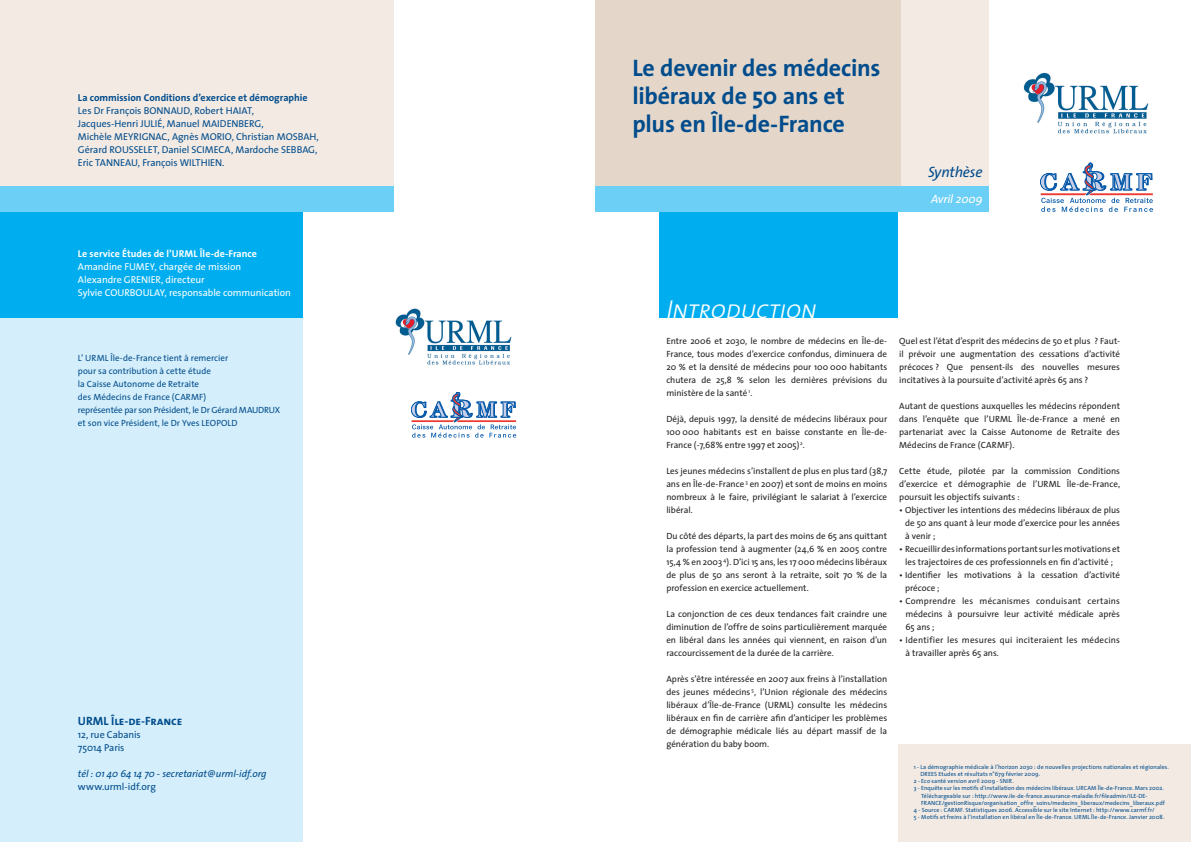
<style>
.page{position:relative;width:1191px;height:842px;background:#fff}
.page>*{position:absolute;margin:0;border:0;box-sizing:border-box;transform-origin:0 0}
.t1{font:italic 26px "The Sans Light Caps";letter-spacing:-.02em;color:#fff}
.t2{font:700 24px/28px "The Sans";letter-spacing:-.01em;color:#014c8c}
.t3{font:italic 15px "The Sans";letter-spacing:-.015em;color:#014c8c}
.t4{font:12px "The Sans Bold Caps";letter-spacing:-.005em;color:#014c8c}
.t5{font:italic 12px "The Sans";letter-spacing:-.015em;color:#fff}
.t6{font:10px/13px "The Sans";letter-spacing:-.005em;color:#014c8c}
.t7{font:10px/13px "The Sans";letter-spacing:-.005em;color:#fff}
.t8{font:700 10px "The Sans";color:#014c8c}
.t9{font:italic 10px "The Sans";letter-spacing:-.005em;color:#014c8c}
.t10{font:700 10px "The Sans";color:#fff}
.t11{font:9px/13px "The Sans";color:#231f20;text-align:justify}
.t12{font:9px/13px "The Sans";color:#014c8c}
.t13{font:6px "The Sans";letter-spacing:.01em;color:#014c8c}
</style>
<div class="page">
<div style="left:660px;top:211px;width:238px;height:106px;background:#00aeef"></div>
<div style="left:595px;top:137px;width:394px;height:75px;background:#6bcff6"></div>
<div style="left:595px;top:0;width:394px;height:185px;background:#f2eae3"></div>
<div style="left:595px;top:0;width:306px;height:185px;background:#e4d7ca"></div>
<img style="left:1023px;top:72px;width:126px;height:62px">
<svg style="left:1040px;top:163px;width:113px;height:49px"></svg>
<div style="left:898px;top:745px;width:293px;height:97px;background:#f2eae3"></div>
<div style="left:0;top:231px;width:302px;height:611px;background:#d4effb"></div>
<div style="left:0;top:211px;width:302px;height:106px;background:#00aeef"></div>
<div style="left:0;top:137px;width:393px;height:75px;background:#6bcff6"></div>
<div style="left:0;top:0;width:393px;height:185px;background:#f2eae3"></div>
<img style="left:395px;top:308px;width:117px;height:57px">
<svg style="left:411px;top:392px;width:105px;height:46px"></svg>
<p class="t8" style="left:78px;top:89px;width:231px">La commission Conditions d’exercice et démographie</p>
<p class="t6" style="left:78px;top:104px;width:242px">Les Dr François BONNAUD, Robert HAIAT,<br>Jacques-Henri JULIÉ, Manuel MAIDENBERG,<br>Michèle MEYRIGNAC, Agnès MORIO, Christian MOSBAH, Gérard ROUSSELET, Daniel SCIMECA, Mardoche SEBBAG, Eric TANNEAU, François WILTHIEN.</p>
<p class="t10" style="left:78px;top:245px;width:180px">Le service Études de l’URML Île-de-France</p>
<p class="t7" style="left:78px;top:260px;width:214px">Amandine FUMEY, chargée de mission<br>Alexandre GRENIER, directeur<br>Sylvie COURBOULAY, responsable communication</p>
<p class="t12" style="left:78px;top:351px;width:204px">L’ URML Île-de-France tient à remercier<br>pour sa contribution à cette étude<br>la Caisse Autonome de Retraite<br>des Médecins de France (CARMF)<br>représentée par son Président, le Dr Gérard MAUDRUX et son vice Président, le Dr Yves LEOPOLD</p>
<h3 class="t4" style="left:78px;top:711px;width:106px">URML Île-de-France</h3>
<p class="t6" style="left:78px;top:728px;width:64px">12, rue Cabanis<br>75014 Paris</p>
<p class="t9" style="left:78px;top:765px;width:190px">tél : 01 40 64 14 70 - secretariat@urml-idf.org</p>
<p class="t6" style="left:78px;top:780px;width:79px">www.urml-idf.org</p>
<h2 class="t2" style="left:632px;top:53px;width:250px">Le devenir des médecins libéraux de 50 ans et plus en Île-de-France</h2>
<h3 class="t3" style="left:928px;top:160px;width:56px">Synthèse</h3>
<h3 class="t5" style="left:931px;top:189px;width:53px">Avril 2009</h3>
<h1 class="t1" style="left:666px;top:287px;width:152px">Introduction</h1>
<p class="t11" style="left:666px;top:334px;width:222px">Entre 2006 et 2030, le nombre de médecins en Île-de-France, tous modes d’exercice confondus, diminuera de 20 % et la densité de médecins pour 100 000 habitants chutera de 25,8 % selon les dernières prévisions du ministère de la santé <sup>1</sup>.</p>
<p class="t11" style="left:666px;top:412px;width:222px">Déjà, depuis 1997, la densité de médecins libéraux pour 100 000 habitants est en baisse constante en Île-de-France (-7,68% entre 1997 et 2005)<sup>2</sup>.</p>
<p class="t11" style="left:666px;top:464px;width:222px">Les jeunes médecins s’installent de plus en plus tard (38,7 ans en Île-de-France <sup>3</sup> en 2007) et sont de moins en moins nombreux à le faire, privilégiant le salariat à l’exercice libéral.</p>
<p class="t11" style="left:666px;top:529px;width:222px">Du côté des départs, la part des moins de 65 ans quittant la profession tend à augmenter (24,6 % en 2005 contre 15,4 % en 2003 <sup>4</sup>). D’ici 15 ans, les 17 000 médecins libéraux de plus de 50 ans seront à la retraite, soit 70 % de la profession en exercice actuellement.</p>
<p class="t11" style="left:666px;top:607px;width:222px">La conjonction de ces deux tendances fait craindre une diminution de l’offre de soins particulièrement marquée en libéral dans les années qui viennent, en raison d’un raccourcissement de la durée de la carrière.</p>
<p class="t11" style="left:666px;top:672px;width:222px">Après s’être intéressée en 2007 aux freins à l’installation des jeunes médecins <sup>5</sup>, l’Union régionale des médecins libéraux d’Île-de-France (URML) consulte les médecins libéraux en fin de carrière afin d’anticiper les problèmes de démographie médicale liés au départ massif de la génération du baby boom.</p>
<p class="t11" style="left:899px;top:334px;width:222px">Quel est l’état d’esprit des médecins de 50 et plus ? Faut&shy;il prévoir une augmentation des cessations d’activité précoces ? Que pensent-ils des nouvelles mesures incitatives à la poursuite d’activité après 65 ans ?</p>
<p class="t11" style="left:899px;top:399px;width:222px">Autant de questions auxquelles les médecins répondent dans l’enquête que l’URML Île-de-France a mené en partenariat avec la Caisse Autonome de Retraite des Médecins de France (CARMF).</p>
<p class="t11" style="left:899px;top:464px;width:222px">Cette étude, pilotée par la commission Conditions d’exercice et démographie de l’URML Île-de-France, poursuit les objectifs suivants :</p>
<p class="t11" style="left:905px;top:503px;width:216px;text-indent:-6px">• Objectiver les intentions des médecins libéraux de plus de 50 ans quant à leur mode d’exercice pour les années à venir ;</p>
<p class="t11" style="left:899px;top:542px;width:222px;text-align:center">• Recueillir des informations portant sur les motivations et les trajectoires de ces professionnels en fin d’activité ;</p>
<p class="t11" style="left:905px;top:568px;width:216px;text-indent:-6px">• Identifier les motivations à la cessation d’activité précoce ;</p>
<p class="t11" style="left:905px;top:594px;width:216px;text-indent:-6px">• Comprendre les mécanismes conduisant certains médecins à poursuivre leur activité médicale après 65 ans ;</p>
<p class="t11" style="left:905px;top:633px;width:216px;text-indent:-6px">• Identifier les mesures qui inciteraient les médecins à travailler après 65 ans.</p>
<p class="t13" style="left:913px;top:762px;width:257px">1 - La démographie médicale à l’horizon 2030 : de nouvelles projections nationales et régionales.</p>
<p class="t13" style="left:920px;top:769px;width:121px">DREES Etudes et résultats n°679 février 2009.</p>
<p class="t13" style="left:913px;top:776px;width:101px">2 - Eco santé version avril 2009 - SNIR.</p>
<p class="t13" style="left:913px;top:783px;width:251px">3 - Enquête sur les motifs d’installation des médecins libéraux. URCAM Île-de-France. Mars 2002.</p>
<p class="t13" style="left:921px;top:791px;width:228px">Téléchargeable sur : http://www.ile-de-france.assurance-maladie.fr/fileadmin/ILE-DE-</p>
<p class="t13" style="left:921px;top:798px;width:245px">FRANCE/gestionRisque/organisation_offre_soins/medecins_liberaux/medecins_liberaux.pdf</p>
<p class="t13" style="left:913px;top:805px;width:242px">4 - Source : CARMF. Statistiques 2006. Accessible sur le site Internet : http://www.carmf.fr/</p>
<p class="t13" style="left:913px;top:812px;width:252px">5 - Motifs et freins à l’installation en libéral en Île-de-France. URML Île-de-France. Janvier 2008.</p>
</div>
